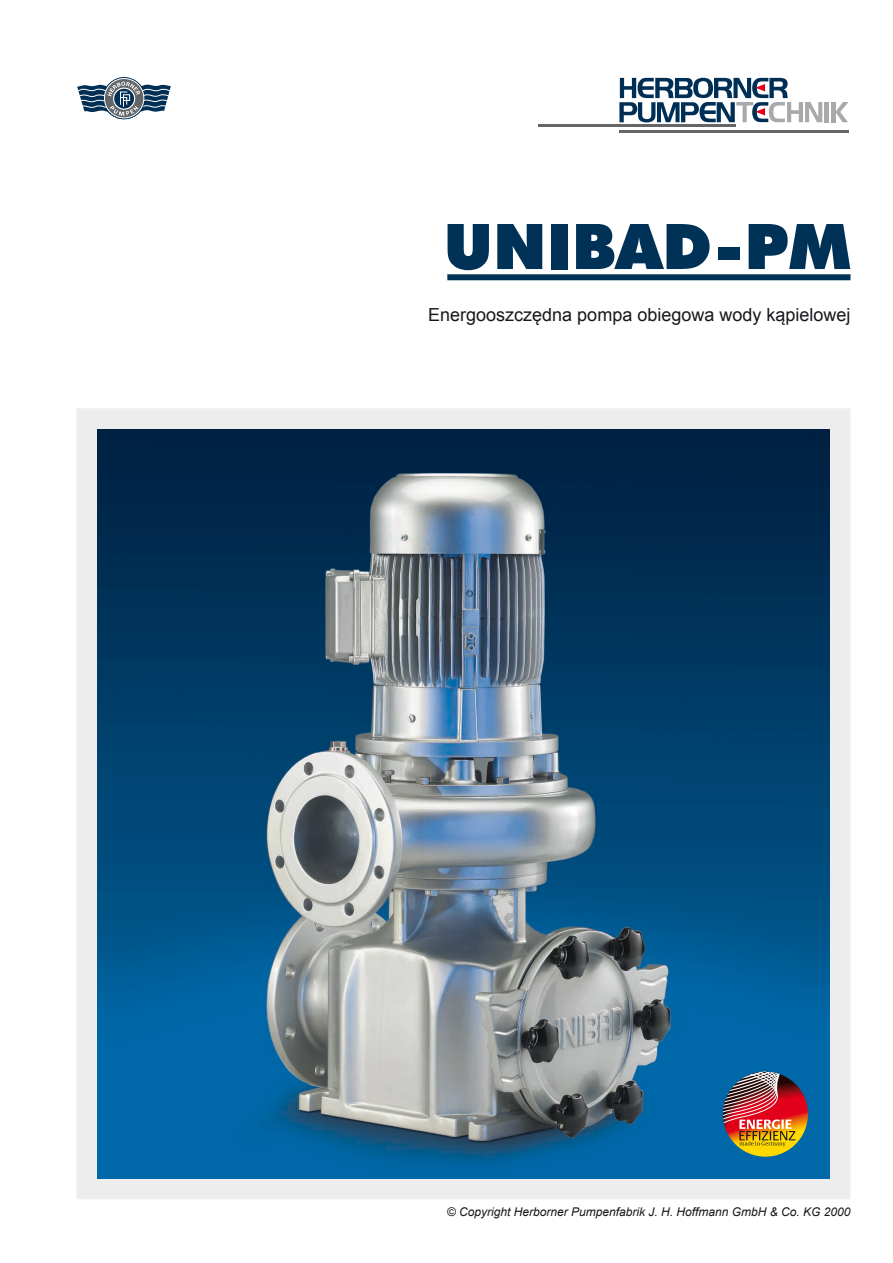
<style>
.page{position:relative;width:893px;height:1263px;background:#fff}
.page>*{position:absolute;margin:0;border:0;box-sizing:border-box;transform-origin:0 0}
.t1{font:900 63px "Futura BT";color:#003157}
.t2{font:18px "Arial";color:#1a171c}
.t3{font:italic 12px "Arial";color:#1a171c}
</style>
<div class="page">
<div style="left:77px;top:408px;width:773px;height:791px;background:#ededee"></div>
<div style="left:447px;top:274px;width:403px;height:6px;background:#003157"></div>
<hr style="left:538px;top:125px;width:197px;height:2px;background:#646567">
<hr style="left:619px;top:130px;width:230px;height:3px;background:#646567">
<svg style="left:835px;top:102px;width:13px;height:20px"></svg>
<hr style="left:831px;top:102px;width:4px;height:20px;background:#a7a9ab">
<hr style="left:825px;top:102px;width:4px;height:20px;background:#a7a9ab">
<svg style="left:619px;top:78px;width:203px;height:44px"></svg>
<svg style="left:77px;top:77px;width:94px;height:43px"></svg>
<img style="left:98px;top:430px;width:731px;height:748px">
<svg style="left:723px;top:1071px;width:85px;height:86px"></svg>
<img style="left:723px;top:1071px;width:72px;height:76px">
<h1 class="t1" style="left:444px;top:208px;width:408px">UNIBAD-PM</h1>
<h2 class="t2" style="left:428px;top:303px;width:424px">Energooszczędna pompa obiegowa wody kąpielowej</h2>
<p class="t3" style="left:447px;top:1204px;width:405px">© Copyright Herborner Pumpenfabrik J. H. Hoffmann GmbH &amp; Co. KG 2000</p>
</div>
